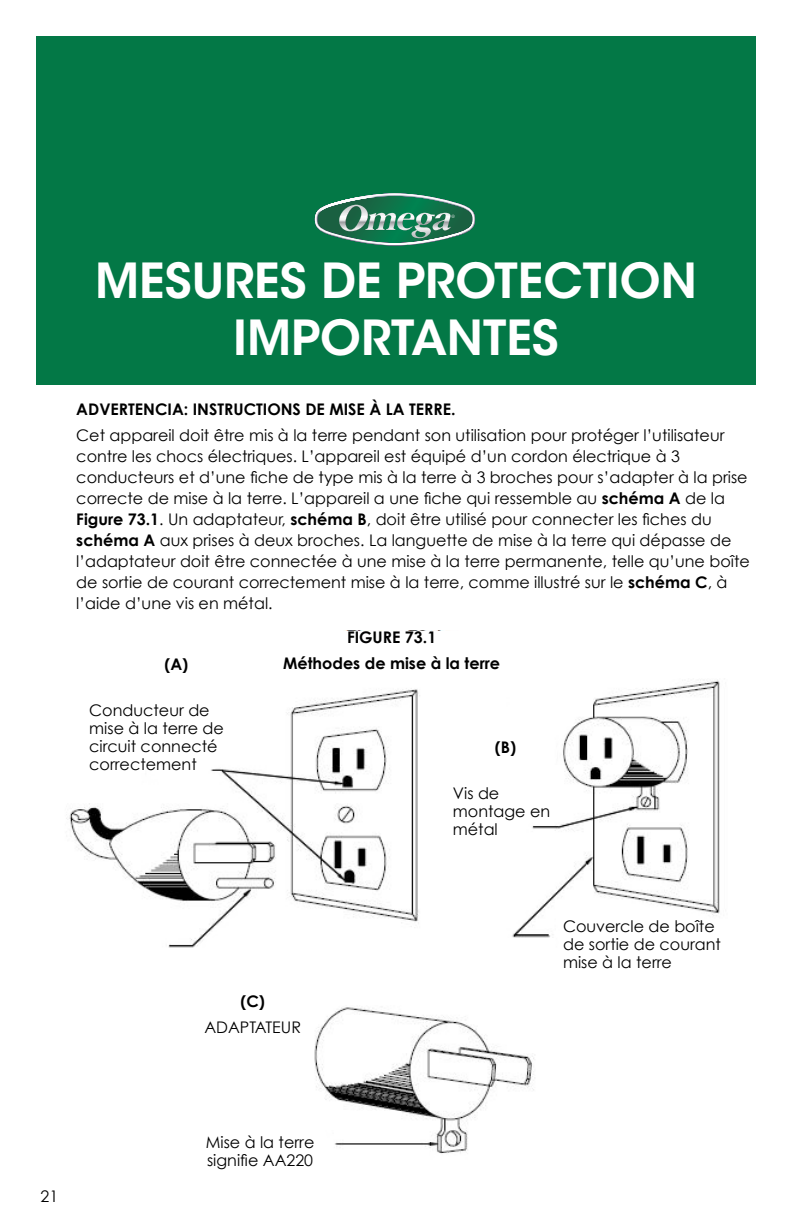
<style>
.page{position:relative;width:792px;height:1224px;background:#fff}
.page>*{position:absolute;margin:0;border:0;box-sizing:border-box;transform-origin:0 0}
.t1{font:600 48px/57.6px "ITC Avant Garde Std";color:#fff;text-align:center}
.t2{font:16px/21px "Century Gothic";color:#000}
.t3{font:700 16px/26.2px "Century Gothic";color:#000;text-align:center}
.s1{font-weight:700}
</style>
<div class="page">
<div style="left:36px;top:36px;width:720px;height:348px;background:#037846"></div>
<img style="left:66px;top:630px;width:654px;height:524px">
<svg style="left:315px;top:193px;width:160px;height:53px"></svg>
<div style="left:278px;top:631px;width:227px;height:49px;background:#fff"></div>
<div style="left:200px;top:995px;width:105px;height:70px;background:#fff"></div>
<h1 class="t1" style="left:95px;top:251px;width:603px">MESURES DE PROTECTION<br>IMPORTANTES</h1>
<p class="t3" style="left:76px;top:396px;width:381px">ADVERTENCIA: INSTRUCTIONS DE MISE À LA TERRE.</p>
<p class="t2" style="left:76px;top:425px;width:675px">Cet appareil doit être mis à la terre pendant son utilisation pour protéger l’utilisateur contre les chocs électriques. L’appareil est équipé d’un cordon électrique à 3 conducteurs et d’une fiche de type mis à la terre à 3 broches pour s’adapter à la prise correcte de mise à la terre. L’appareil a une fiche qui ressemble au <span class="s1">schéma A</span> de la <span class="s1">Figure 73.1</span>. Un adaptateur, <span class="s1">schéma B</span>, doit être utilisé pour connecter les fiches du <span class="s1">schéma A</span> aux prises à deux broches. La languette de mise à la terre qui dépasse de l’adaptateur doit être connectée à une mise à la terre permanente, telle qu’une boîte de sortie de courant correctement mise à la terre, comme illustré sur le <span class="s1">schéma C</span>, à l’aide d’une vis en métal.</p>
<p class="t3" style="left:164px;top:651px;width:25px">(A)</p>
<p class="t2" style="left:89px;top:701px;width:136px;line-height:18px">Conducteur de mise à la terre de circuit connecté correctement</p>
<p class="t3" style="left:283px;top:623px;width:218px">FIGURE 73.1<br>Méthodes de mise à la terre</p>
<p class="t3" style="left:495px;top:733px;width:23px">(B)</p>
<p class="t2" style="left:453px;top:784px;width:99px;line-height:18px">Vis de montage en métal</p>
<p class="t3" style="left:240px;top:988px;width:26px">(C)</p>
<p class="t2" style="left:204px;top:1017px;width:98px">ADAPTATEUR</p>
<p class="t2" style="left:563px;top:917px;width:160px;line-height:18px">Couvercle de boîte de sortie de courant mise à la terre</p>
<p class="t2" style="left:41px;top:1185px;width:19px">21</p>
<p class="t2" style="left:206px;top:1133px;width:110px;line-height:18px">Mise à la terre signifie AA220</p>
</div>
